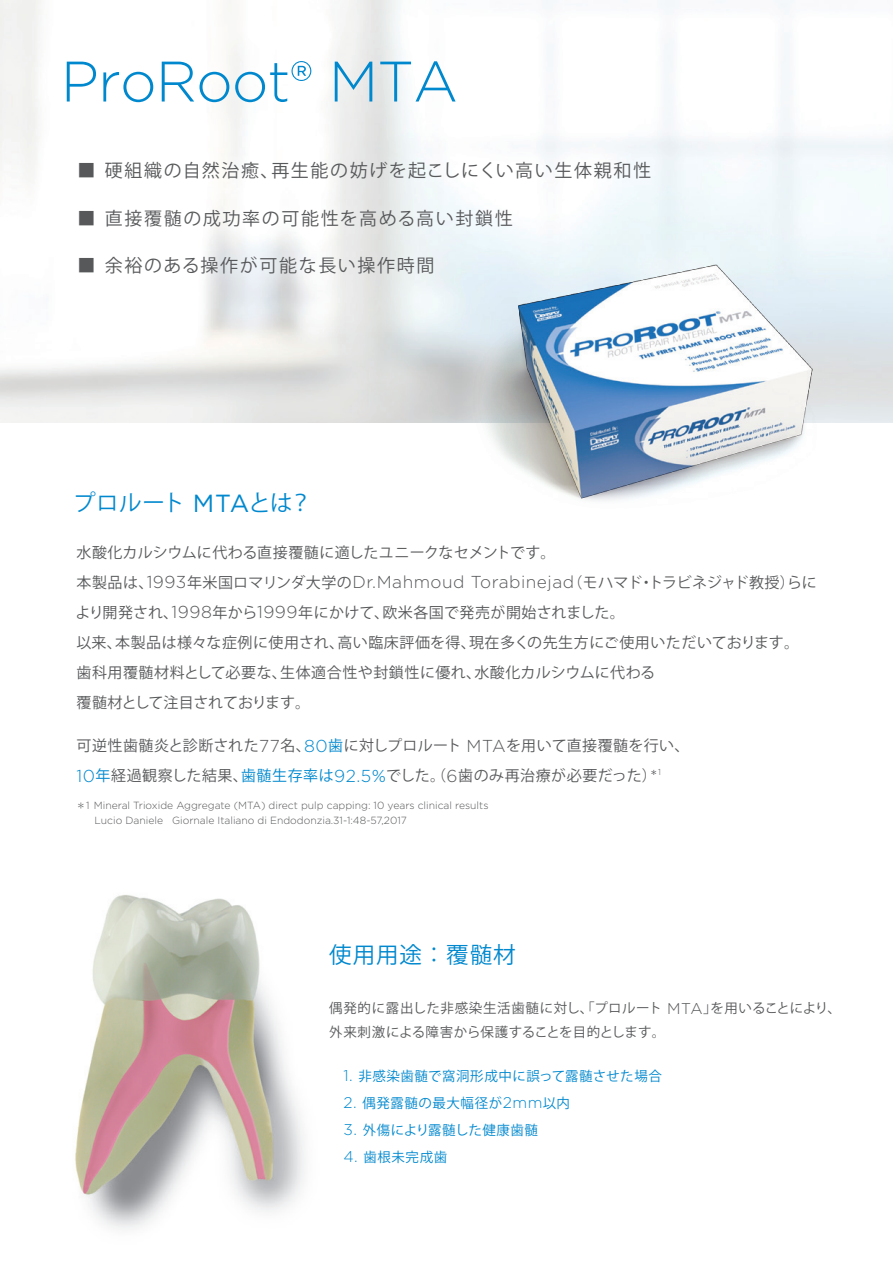
<style>
.page{position:relative;width:893px;height:1263px;background:#fff}
.page>*{position:absolute;margin:0;border:0;box-sizing:border-box;transform-origin:0 0}
.t1{font:300 57px "Gotham";letter-spacing:-.015em;color:#0088ce}
.t2{font:22.5px "Koz Go Pro";letter-spacing:.04em;color:#0088ce}
.t3{font:18px "Koz Go Pro";letter-spacing:.09em;color:#57585a}
.t4{font:15px/30px "Koz Go Pro";letter-spacing:.025em;color:#57585a}
.t5{font:13.5px/24px "Koz Go Pro";letter-spacing:.03em;color:#57585a}
.t6{font:13.5px "Koz Go Pro";letter-spacing:.04em;color:#0088ce}
.t7{font:300 10.35px/15px "Gotham";color:#57585a}
.s1{font-family:"Koz Go Pr 6 N"}
.s2{font-family:"Gotham";font-size:24.75px}
.s3{font-family:"Gotham";font-weight:300;font-size:17.25px}
.s4{font-family:"Gotham";font-weight:300;font-size:17.25px;color:#0088ce}
.s5{color:#0088ce}
.s6{font-family:"Koz Go Pro";font-weight:400;font-size:9px}
.s7{font-family:"Gotham";font-weight:300;font-size:15.45px}
</style>
<div class="page">
<img style="left:441px;top:221px;width:439px;height:280px">
<img style="left:75px;top:895px;width:230px;height:335px">
<h1 class="t1" style="left:61px;top:45px;width:399px">ProRoot® MTA</h1>
<p class="t3" style="left:77px;top:159px;width:575px">■ 硬組織の自然治癒、再生能の妨げを起こしにくい高い生<span class="s1">体</span>親和性</p>
<p class="t3" style="left:77px;top:206px;width:437px">■ 直接覆髄の成功率の可能性を高める高い封鎖性</p>
<p class="t3" style="left:77px;top:254px;width:359px">■ 余裕のある操作が可能な長い操作時間</p>
<h2 class="t2" style="left:73px;top:488px;width:240px">プロルート <span class="s2">MTA</span>とは？</h2>
<p class="t4" style="left:76px;top:537px;width:743px">水酸化カルシウムに代わる直接覆髄に適したユニークなセメントです。<br>本製品は、<span class="s3">1993</span>年米国ロマリンダ大学の<span class="s3">Dr.Mahmoud Torabinejad</span>（モハマド・トラビネジャド教授）らにより開発され、<span class="s3">1998</span>年から<span class="s3">1999</span>年にかけて、欧米各国で発売が開始されました。<br>以来、本製品は様々な症例に使用され、高い臨床評価を得、現在多くの先生方にご使用いただいております。歯科用覆髄材料として必要な、生体適合性や封鎖性に優れ、水酸化カルシウムに代わる<br>覆髄材として注目されております。</p>
<p class="t4" style="left:77px;top:731px;width:614px">可逆性歯髄炎と診断された<span class="s3">77</span>名、<span class="s4">80</span><span class="s5">歯</span>に対しプロルート <span class="s3">MTA</span>を用いて直接覆髄を行い、<br><span class="s4">10</span><span class="s5">年</span>経過観察した結果、<span class="s5">歯髄生存率は</span><span class="s4">92.5%</span>でした。（<span class="s3">6</span>歯のみ再治療が必要だった）<span class="s3">*</span><sup>1</sup></p>
<p class="t7" style="left:77px;top:798px;width:413px"><span class="s6">＊</span>1 Mineral Trioxide Aggregate (MTA) direct pulp capping: 10 years clinical results<span class="s6">　　</span>Lucio Daniele Giornale Italiano di Endodonzia.31-1:48-57,2017</p>
<h2 class="t2" style="left:329px;top:940px;width:188px">使用用途‥覆髄材</h2>
<p class="t5" style="left:329px;top:997px;width:513px">偶発的に露出した非感染生活歯髄に対し、「プロルート <span class="s7">MTA</span>」を用いることにより、外来刺激による障害から保護することを目的とします。</p>
<p class="t6" style="left:343px;top:1067px;width:320px"><span class="s7">1.</span> 非感染歯髄で窩洞形成中に誤って露髄させた場合</p>
<p class="t6" style="left:343px;top:1094px;width:228px"><span class="s7">2.</span> 偶発露髄の最大幅径が<span class="s7">2mm</span>以内</p>
<p class="t6" style="left:343px;top:1121px;width:196px"><span class="s7">3.</span> 外傷により露髄した健康歯髄</p>
<p class="t6" style="left:343px;top:1148px;width:105px"><span class="s7">4.</span> 歯根未完成歯</p>
</div>
